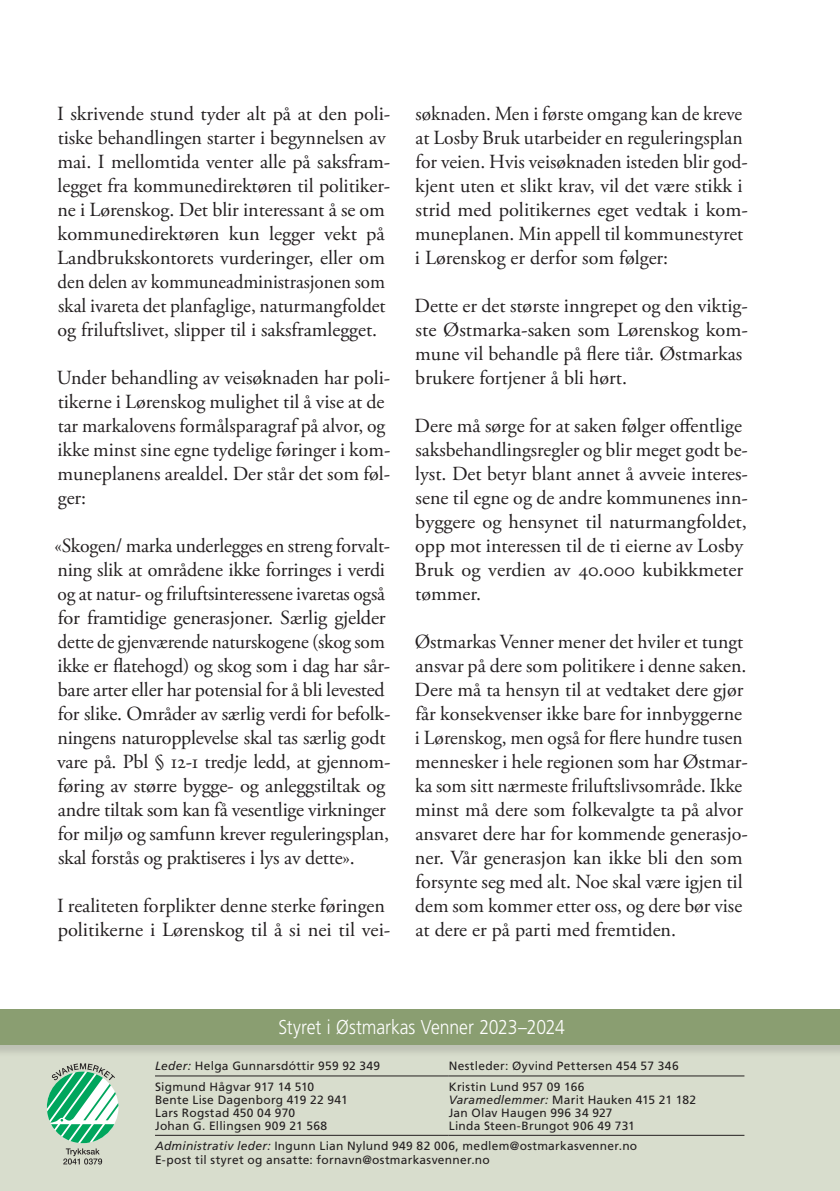
<style>
.page{position:relative;width:840px;height:1191px;background:#fff}
.page>*{position:absolute;margin:0;border:0;box-sizing:border-box;transform-origin:0 0}
.t1{font:20px/24px "Adobe Garamond Pro";color:#231f20}
.t2{font:20px/24px "Adobe Garamond Pro";color:#231f20;scale:.96 1}
.t3{font:300 20px "Frutiger LT Std";letter-spacing:-.005em;color:#fff;scale:.88 1}
.t4{font:12px/13px "Frutiger LT Std";letter-spacing:.02em;color:#231f20}
.s1{font-style:italic}
</style>
<div class="page">
<div style="left:0;top:1029px;width:839px;height:162px;background:#d8ddcd"></div>
<div style="left:0;top:1009px;width:839px;height:48px;background:#231f20;opacity:.15"></div>
<div style="left:0;top:1009px;width:839px;height:36px;background:#8a9e71"></div>
<svg style="left:47px;top:1063px;width:71px;height:101px"></svg>
<hr style="left:155px;top:1075px;width:293px;height:1px;background:#231f20">
<hr style="left:448px;top:1075px;width:296px;height:1px;background:#231f20">
<hr style="left:155px;top:1134px;width:293px;height:1px;background:#231f20">
<hr style="left:448px;top:1134px;width:296px;height:1px;background:#231f20">
<p class="t1" style="left:57px;top:102px;width:335px">I skrivende stund tyder alt på at den poli&shy;tiske behandlingen starter i begynnelsen av mai. I mellomtida venter alle på saksfram&shy;legget fra kommunedirektøren til politiker&shy;ne i Lørenskog. Det blir interessant å se om kommunedirektøren kun legger vekt på Landbrukskontorets vurderinger, eller om den delen av kommuneadministrasjonen som skal ivareta det planfaglige, naturmangfoldet og friluftslivet, slipper til i saksframlegget.</p>
<p class="t1" style="left:57px;top:366px;width:335px">Under behandling av veisøknaden har poli&shy;tikerne i Lørenskog mulighet til å vise at de tar markalovens formålsparagraf på alvor, og ikke minst sine egne tydelige føringer i kom&shy;muneplanens arealdel. Der står det som føl&shy;ger:</p>
<p class="t1" style="left:54px;top:534px;width:337px">«Skogen/ marka underlegges en streng forvalt&shy;ning slik at områdene ikke forringes i verdi og at natur- og friluftsinteressene ivaretas også for framtidige generasjoner. Særlig gjelder dette de gjenværende naturskogene (skog som ikke er flatehogd) og skog som i dag har sår&shy;bare arter eller har potensial for å bli levested for slike. Områder av særlig verdi for befolk&shy;ningens naturopplevelse skal tas særlig godt vare på. Pbl § 12-1 tredje ledd, at gjennom&shy;føring av større bygge- og anleggstiltak og andre tiltak som kan få vesentlige virkninger for miljø og samfunn krever reguleringsplan, skal forstås og praktiseres i lys av dette».</p>
<p class="t1" style="left:57px;top:894px;width:333px">I realiteten forplikter denne sterke føringen politikerne i Lørenskog til å si nei til vei-</p>
<p class="t2" style="left:415px;top:102px;width:348px">søknaden. Men i første omgang kan de kreve at Losby Bruk utarbeider en reguleringsplan for veien. Hvis veisøknaden isteden blir god&shy;kjent uten et slikt krav, vil det være stikk i strid med politikernes eget vedtak i kom&shy;muneplanen. Min appell til kommunestyret i Lørenskog er derfor som følger:</p>
<p class="t1" style="left:414px;top:294px;width:335px">Dette er det største inngrepet og den viktig&shy;ste Østmarka-saken som Lørenskog kom&shy;mune vil behandle på flere tiår. Østmarkas brukere fortjener å bli hørt.</p>
<p class="t1" style="left:414px;top:414px;width:335px">Dere må sørge for at saken følger offentlige saksbehandlingsregler og blir meget godt be&shy;lyst. Det betyr blant annet å avveie interes&shy;sene til egne og de andre kommunenes inn&shy;byggere og hensynet til naturmangfoldet, opp mot interessen til de ti eierne av Losby Bruk og verdien av 40.000 kubikkmeter tømmer.</p>
<p class="t1" style="left:414px;top:630px;width:335px">Østmarkas Venner mener det hviler et tungt ansvar på dere som politikere i denne saken.<br>Dere må ta hensyn til at vedtaket dere gjør får konsekvenser ikke bare for innbyggerne i Lørenskog, men også for flere hundre tusen mennesker i hele regionen som har Østmar&shy;ka som sitt nærmeste friluftslivsområde. Ikke minst må dere som folkevalgte ta på alvor ansvaret dere har for kommende generasjo&shy;ner. Vår generasjon kan ikke bli den som forsynte seg med alt. Noe skal være igjen til dem som kommer etter oss, og dere bør vise at dere er på parti med fremtiden.</p>
<p class="t3" style="left:278px;top:1016px;width:327px">Styret i Østmarkas Venner 2023–2024</p>
<p class="t4" style="left:155px;top:1059px;width:226px"><span class="s1">Leder:</span> Helga Gunnarsdóttir 959 92 349</p>
<p class="t4" style="left:448px;top:1059px;width:231px">Nestleder: Øyvind Pettersen 454 57 346</p>
<p class="t4" style="left:155px;top:1080px;width:194px">Sigmund Hågvar 917 14 510<br>Bente Lise Dagenborg 419 22 941<br>Lars Rogstad 450 04 970<br>Johan G. Ellingsen 909 21 568</p>
<p class="t4" style="left:448px;top:1080px;width:249px">Kristin Lund 957 09 166<br><span class="s1">Varamedlemmer:</span> Marit Hauken 415 21 182<br>Jan Olav Haugen 996 34 927<br>Linda Steen-Brungot 906 49 731</p>
<p class="t4" style="left:155px;top:1138px;width:483px;line-height:14px"><span class="s1">Administrativ leder:</span> Ingunn Lian Nylund 949 82 006, medlem@ostmarkasvenner.no<br>E-post til styret og ansatte: fornavn@ostmarkasvenner.no</p>
</div>
